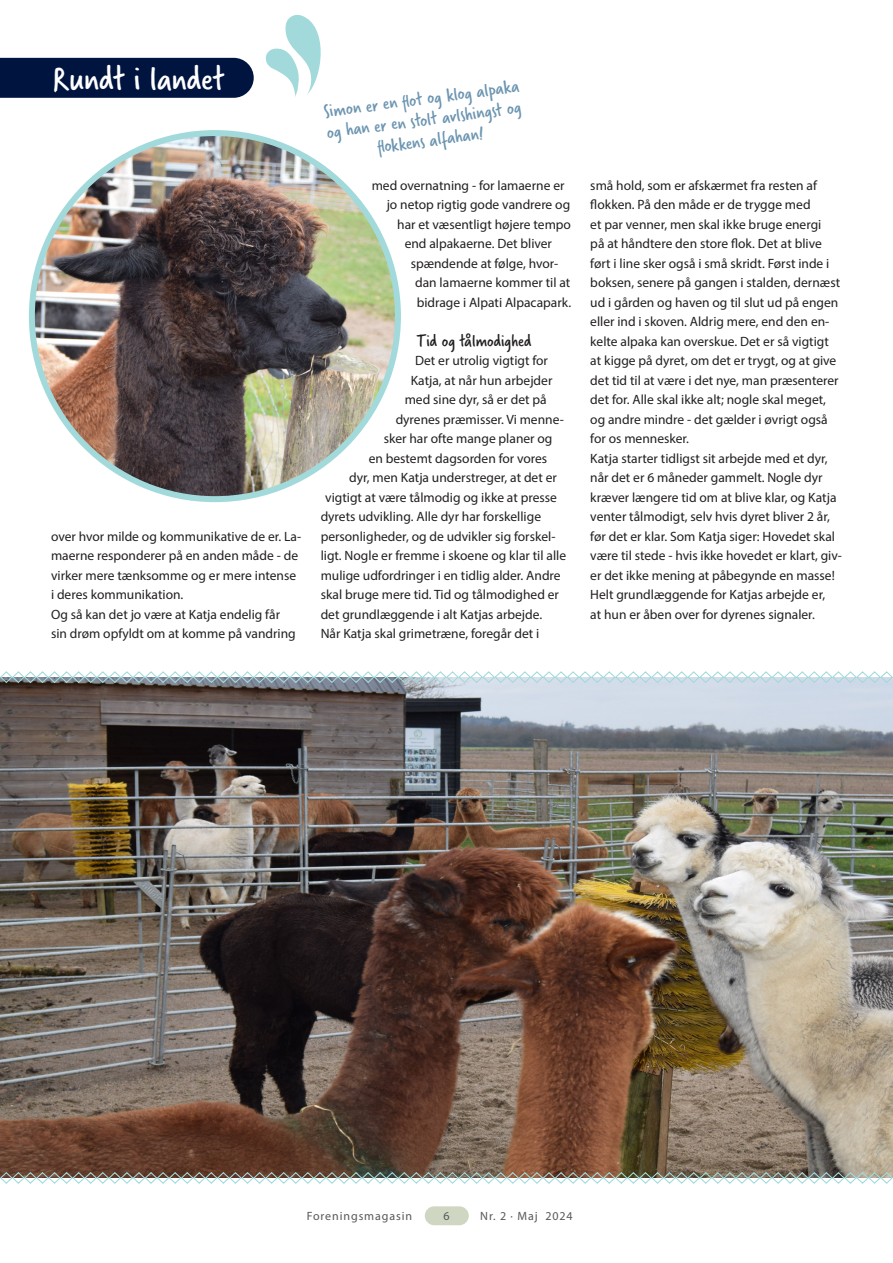
<style>
.page{position:relative;width:893px;height:1263px;background:#fff}
.page>*{position:absolute;margin:0;border:0;box-sizing:border-box;transform-origin:0 0}
.t1{font:36px "Verveine";color:#fff}
.Fototekst_HVID__Market_Pro{font:19.5px/21px "Verveine";color:#6c95b1;text-align:center}
.Fototekst_SORT__Market_Pro{font:18px "Verveine";color:#231f20}
.Brødtekst{font:13.5px/19.5px "Myriad Pro";color:#231f20}
.t2{font:12px "Myriad Pro";letter-spacing:.075em;color:#57585a}
</style>
<div class="page">
<img style="left:0;top:684px;width:893px;height:487px">
<svg style="left:265px;top:15px;width:56px;height:82px"></svg>
<div style="left:0;top:58px;width:254px;height:40px;background:#001440"></div>
<div style="left:425px;top:1206px;width:44px;height:19px;background:#cfd7c2;border-radius:9px"></div>
<svg style="left:0;top:1171px;width:893px;height:13px"></svg>
<img style="left:32px;top:133px;width:366px;height:366px;border-radius:183px">
<svg style="left:0;top:671px;width:893px;height:13px"></svg>
<p class="t1" style="left:53px;top:54px;width:174px">Rundt i landet</p>
<p class="Brødtekst" style="left:51px;top:526px;width:252px">over hvor milde og kommunikative de er. La&shy;maerne responderer på en anden måde - de virker mere tænksomme og er mere intense i deres kommunikation.</p>
<p class="Brødtekst" style="left:51px;top:604px;width:246px">Og så kan det jo være at Katja endelig får sin drøm opfyldt om at komme på vandring</p>
<p class="Fototekst_HVID__Market_Pro" style="left:322px;top:101px;width:198px;rotate:-7deg">Simon er en fl ot og klog alpaka og han er en stolt avlshingst og fl okkens alfahan!</p>
<p class="Brødtekst" style="left:372px;top:175px;width:194px">med overnatning - for lamaerne er</p>
<p class="Brødtekst" style="left:387px;top:195px;width:185px">jo netop rigtig gode vandrere og</p>
<p class="Brødtekst" style="left:397px;top:214px;width:175px">har et væsentligt højere tempo</p>
<p class="Brødtekst" style="left:405px;top:234px;width:149px">end alpakaerne. Det bliver</p>
<p class="Brødtekst" style="left:411px;top:253px;width:149px">spændende at følge, hvor-</p>
<p class="Brødtekst" style="left:415px;top:273px;width:157px">dan lamaerne kommer til at</p>
<p class="Brødtekst" style="left:417px;top:292px;width:156px">bidrage i Alpati Alpacapark.</p>
<p class="Fototekst_SORT__Market_Pro" style="left:417px;top:328px;width:116px">Tid og tålmodighed</p>
<p class="Brødtekst" style="left:415px;top:351px;width:134px">Det er utrolig vigtigt for</p>
<p class="Brødtekst" style="left:411px;top:370px;width:143px">Katja, at når hun arbejder</p>
<p class="Brødtekst" style="left:405px;top:390px;width:144px">med sine dyr, så er det på</p>
<p class="Brødtekst" style="left:396px;top:409px;width:170px">dyrenes præmisser. Vi menne-</p>
<p class="Brødtekst" style="left:384px;top:429px;width:170px">sker har ofte mange planer og</p>
<p class="Brødtekst" style="left:369px;top:448px;width:180px">en bestemt dagsorden for vores</p>
<p class="Brødtekst" style="left:349px;top:468px;width:209px">dyr, men Katja understreger, at det er</p>
<p class="Brødtekst" style="left:325px;top:487px;width:233px">vigtigt at være tålmodig og ikke at presse</p>
<p class="Brødtekst" style="left:321px;top:507px;width:222px">dyrets udvikling. Alle dyr har forskellige</p>
<p class="Brødtekst" style="left:321px;top:526px;width:236px">personligheder, og de udvikler sig forskel-</p>
<p class="Brødtekst" style="left:321px;top:546px;width:247px">ligt. Nogle er fremme i skoene og klar til alle</p>
<p class="Brødtekst" style="left:321px;top:565px;width:241px">mulige udfordringer i en tidlig alder. Andre</p>
<p class="Brødtekst" style="left:321px;top:585px;width:240px">skal bruge mere tid. Tid og tålmodighed er</p>
<p class="Brødtekst" style="left:321px;top:604px;width:223px">det grundlæggende i alt Katjas arbejde.</p>
<p class="Brødtekst" style="left:321px;top:624px;width:220px">Når Katja skal grimetræne, foregår det i</p>
<p class="Brødtekst" style="left:590px;top:175px;width:251px">små hold, som er afskærmet fra resten af flokken. På den måde er de trygge med<br>et par venner, men skal ikke bruge energi<br>på at håndtere den store flok. Det at blive ført i line sker også i små skridt. Først inde i boksen, senere på gangen i stalden, dernæst ud i gården og haven og til slut ud på engen eller ind i skoven. Aldrig mere, end den en&shy;kelte alpaka kan overskue. Det er så vigtigt at kigge på dyret, om det er trygt, og at give det tid til at være i det nye, man præsenterer det for. Alle skal ikke alt; nogle skal meget, og andre mindre - det gælder i øvrigt også for os mennesker.</p>
<p class="Brødtekst" style="left:590px;top:448px;width:253px">Katja starter tidligst sit arbejde med et dyr, når det er 6 måneder gammelt. Nogle dyr kræver længere tid om at blive klar, og Katja venter tålmodigt, selv hvis dyret bliver 2 år, før det er klar. Som Katja siger: Hovedet skal være til stede - hvis ikke hovedet er klart, giv&shy;er det ikke mening at påbegynde en masse!</p>
<p class="Brødtekst" style="left:590px;top:585px;width:236px">Helt grundlæggende for Katjas arbejde er, at hun er åben over for dyrenes signaler.</p>
<p class="t2" style="left:307px;top:1209px;width:107px">Foreningsmagasin</p>
<p class="t2" style="left:443px;top:1209px;width:8px">6</p>
<p class="t2" style="left:480px;top:1209px;width:94px">Nr. 2 · Maj 2024</p>
</div>
